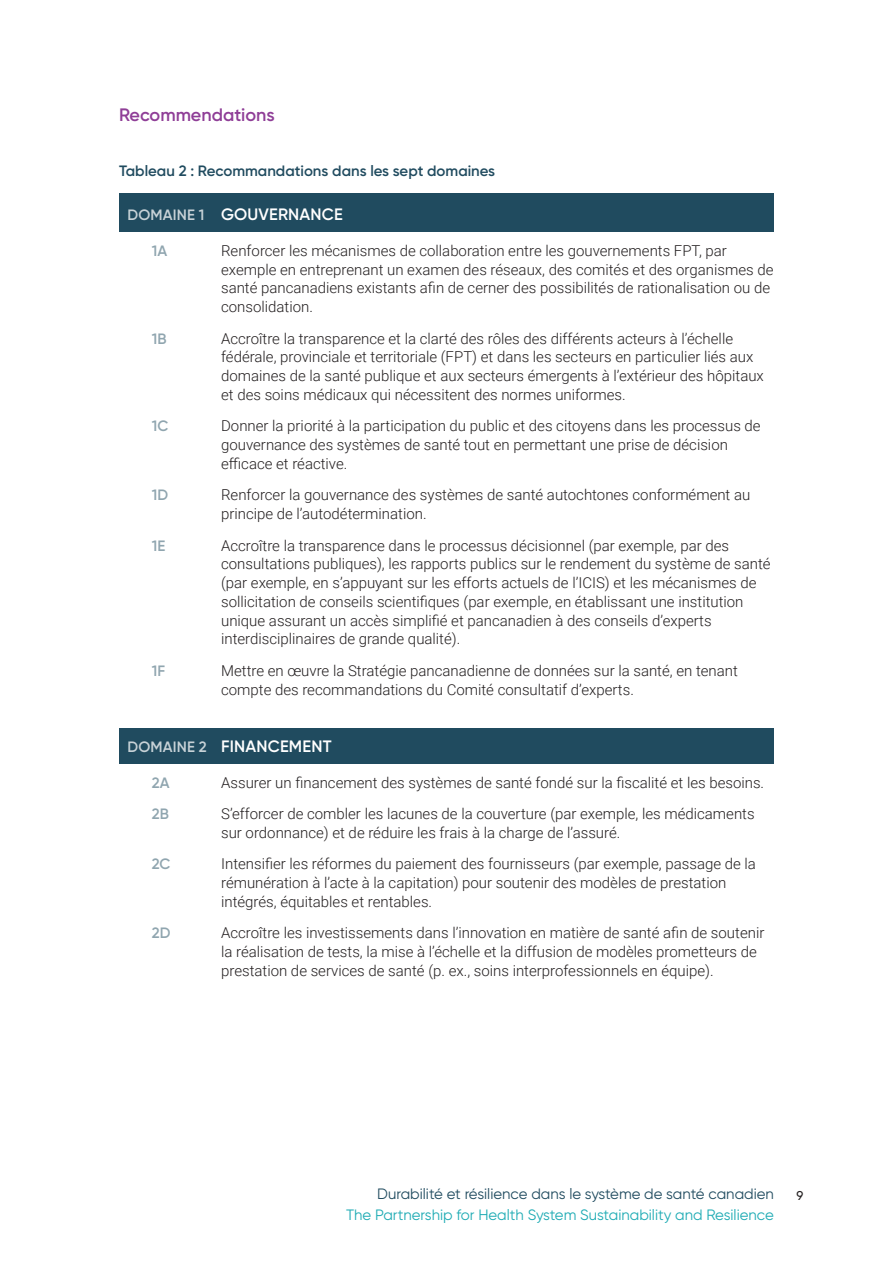
<style>
.page{position:relative;width:893px;height:1263px;background:#fff}
.page>*{position:absolute;margin:0;border:0;box-sizing:border-box;transform-origin:0 0}
.t1{font:600 18px "Gilroy";color:#8f3e97}
.t2{font:600 16.5px "Gilroy";letter-spacing:.01em;color:#fff}
.t3{font:300 15px/18.8px "Roboto";color:#231f20}
.t4{font:15px "Gilroy";color:#1eabb4}
.t5{font:15px "Gilroy";color:#204b5f}
.t6{font:600 15px "Gilroy";color:#204b5f}
.t7{font:600 15px "Gilroy";letter-spacing:.005em;color:rgb(32 75 95/.5)}
.t8{font:500 12.75px "Gilroy";color:#231f20}
.s1{font-size:15px;color:rgb(255 255 255/.75)}
</style>
<div class="page">
<div style="left:119px;top:193px;width:655px;height:39px;background:#204b5f"></div>
<div style="left:119px;top:728px;width:655px;height:35px;background:#204b5f"></div>
<p class="t1" style="left:119px;top:104px;width:157px">Recommendations</p>
<p class="t6" style="left:119px;top:162px;width:378px">Tableau 2 : Recommandations dans les sept domaines</p>
<p class="t2" style="left:128px;top:205px;width:217px"><span class="s1">DOMAINE 1</span> GOUVERNANCE</p>
<p class="t7" style="left:152px;top:242px;width:17px">1A</p>
<p class="t3" style="left:221px;top:241px;width:554px">Renforcer les mécanismes de collaboration entre les gouvernements FPT, par exemple en entreprenant un examen des réseaux, des comités et des organismes de santé pancanadiens existants afin de cerner des possibilités de rationalisation ou de consolidation.</p>
<p class="t7" style="left:152px;top:330px;width:16px">1B</p>
<p class="t3" style="left:221px;top:329px;width:544px">Accroître la transparence et la clarté des rôles des différents acteurs à l’échelle fédérale, provinciale et territoriale (FPT) et dans les secteurs en particulier liés aux domaines de la santé publique et aux secteurs émergents à l’extérieur des hôpitaux et des soins médicaux qui nécessitent des normes uniformes.</p>
<p class="t7" style="left:152px;top:417px;width:18px">1C</p>
<p class="t3" style="left:221px;top:417px;width:541px">Donner la priorité à la participation du public et des citoyens dans les processus de gouvernance des systèmes de santé tout en permettant une prise de décision efficace et réactive.</p>
<p class="t7" style="left:152px;top:486px;width:18px">1D</p>
<p class="t3" style="left:221px;top:486px;width:531px">Renforcer la gouvernance des systèmes de santé autochtones conformément au principe de l’autodétermination.</p>
<p class="t7" style="left:152px;top:537px;width:15px">1E</p>
<p class="t3" style="left:221px;top:536px;width:551px">Accroître la transparence dans le processus décisionnel (par exemple, par des consultations publiques), les rapports publics sur le rendement du système de santé (par exemple, en s’appuyant sur les efforts actuels de l’ICIS) et les mécanismes de sollicitation de conseils scientifiques (par exemple, en établissant une institution unique assurant un accès simplifié et pancanadien à des conseils d’experts interdisciplinaires de grande qualité).</p>
<p class="t7" style="left:152px;top:662px;width:15px">1F</p>
<p class="t3" style="left:221px;top:661px;width:518px">Mettre en œuvre la Stratégie pancanadienne de données sur la santé, en tenant compte des recommandations du Comité consultatif d’experts.</p>
<p class="t2" style="left:128px;top:736px;width:205px"><span class="s1">DOMAINE 2</span> FINANCEMENT</p>
<p class="t7" style="left:152px;top:773px;width:19px">2A</p>
<p class="t3" style="left:221px;top:773px;width:545px">Assurer un financement des systèmes de santé fondé sur la fiscalité et les besoins.</p>
<p class="t7" style="left:152px;top:805px;width:19px">2B</p>
<p class="t3" style="left:221px;top:804px;width:535px">S’efforcer de combler les lacunes de la couverture (par exemple, les médicaments sur ordonnance) et de réduire les frais à la charge de l’assuré.</p>
<p class="t7" style="left:152px;top:855px;width:20px">2C</p>
<p class="t3" style="left:221px;top:855px;width:536px">Intensifier les réformes du paiement des fournisseurs (par exemple, passage de la rémunération à l’acte à la capitation) pour soutenir des modèles de prestation intégrés, équitables et rentables.</p>
<p class="t7" style="left:152px;top:924px;width:20px">2D</p>
<p class="t3" style="left:221px;top:924px;width:545px">Accroître les investissements dans l’innovation en matière de santé afin de soutenir la réalisation de tests, la mise à l’échelle et la diffusion de modèles prometteurs de prestation de services de santé (p. ex., soins interprofessionnels en équipe).</p>
<p class="t5" style="left:377px;top:1189px;width:398px">Durabilité et résilience dans le système de santé canadien</p>
<p class="t8" style="left:796px;top:1190px;width:8px">9</p>
<p class="t4" style="left:346px;top:1209px;width:429px">The Partnership for Health System Sustainability and Resilience</p>
</div>
